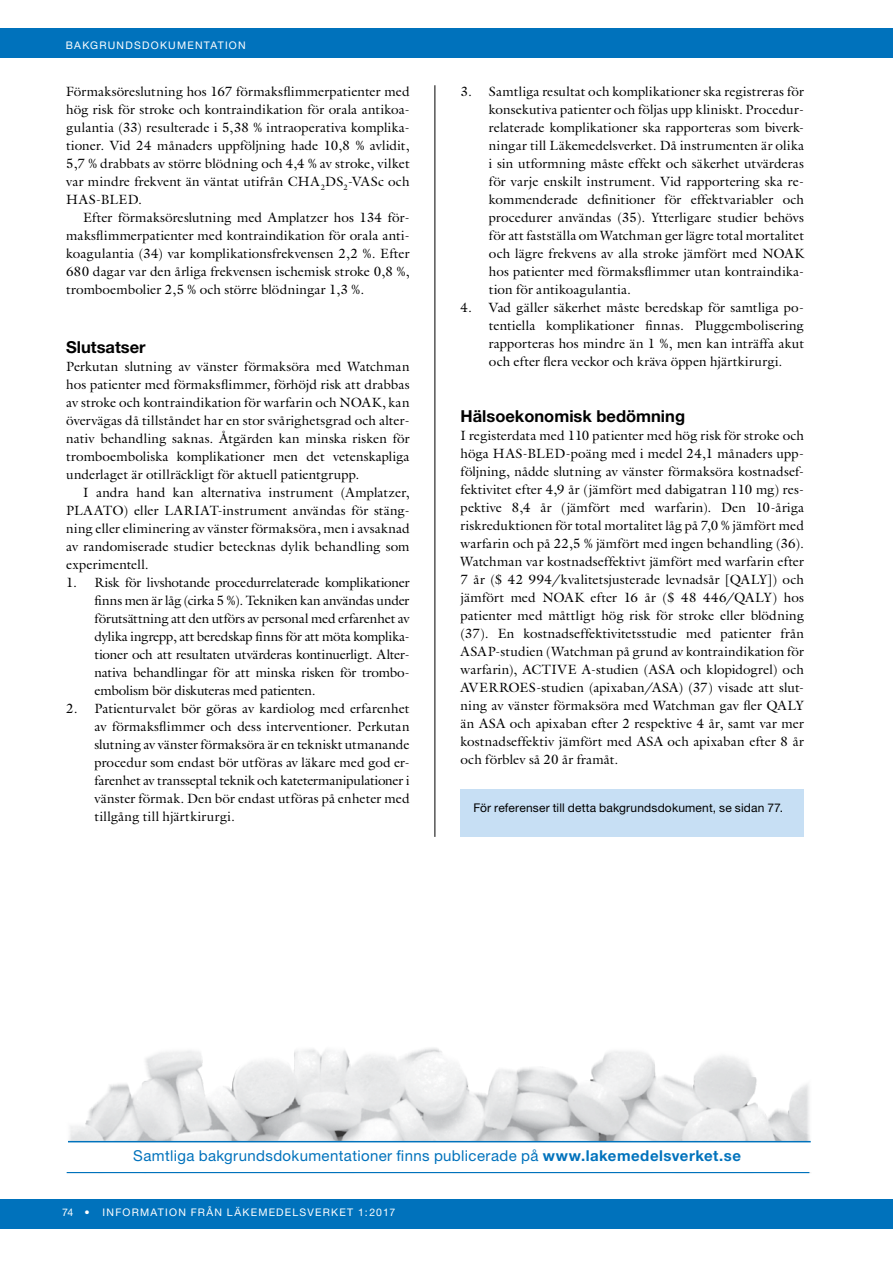
<style>
.page{position:relative;width:893px;height:1263px;background:#fff}
.page>*{position:absolute;margin:0;border:0;box-sizing:border-box;transform-origin:0 0}
.t1{font:700 16.5px "Helvetica Neue";color:#000}
.t2{font:15px "Helvetica Neue";letter-spacing:.025em;color:#0072bc}
.t3{font:13.5px/18px "Galliard LT";letter-spacing:.005em;color:#000;text-align:justify}
.t4{font:12px "Helvetica Neue";letter-spacing:.015em;color:#000}
.t5{font:10.5px "Helvetica Neue";letter-spacing:.115em;color:#fff}
.s1{font-weight:700}
</style>
<div class="page">
<div style="left:0;top:1199px;width:893px;height:30px;background:#0072bc"></div>
<div style="left:0;top:28px;width:893px;height:30px;background:#0072bc"></div>
<img style="left:66px;top:1048px;width:745px;height:125px">
<hr style="left:67px;top:1171px;width:742px;height:2px;background:#0072bc">
<div style="left:62px;top:1141px;width:751px;height:30px;background:#fff"></div>
<hr style="left:435px;top:85px;width:1px;height:752px;background:#000">
<div style="left:461px;top:789px;width:343px;height:48px;background:#c7dff4"></div>
<hr style="left:68px;top:1141px;width:743px;height:1px;background:#0072bc">
<p class="t5" style="left:66px;top:39px;width:181px">BAKGRUNDSDOKUMENTATION</p>
<p class="t3" style="left:66px;top:82px;width:345px">Förmaksöreslutning hos 167 förmaksflimmerpatienter med hög risk för stroke och kontraindikation för orala antikoa&shy;gulantia (33) resulterade i 5,38 % intraoperativa komplika&shy;tioner. Vid 24 månaders uppföljning hade 10,8 % avlidit, 5,7 % drabbats av större blödning och 4,4 % av stroke, vilket var mindre frekvent än väntat utifrån CHA<sub>2</sub>DS<sub>2</sub>-VASc och HAS-BLED.</p>
<p class="t3" style="left:66px;top:208px;width:345px;text-indent:17px">Efter förmaksöreslutning med Amplatzer hos 134 för&shy;maksflimmerpatienter med kontraindikation för orala anti&shy;koagulantia (34) var komplikationsfrekvensen 2,2 %. Efter 680 dagar var den årliga frekvensen ischemisk stroke 0,8 %, tromboembolier 2,5 % och större blödningar 1,3 %.</p>
<p class="t1" style="left:66px;top:337px;width:81px">Slutsatser</p>
<p class="t3" style="left:66px;top:358px;width:345px">Perkutan slutning av vänster förmaksöra med Watchman hos patienter med förmaksflimmer, förhöjd risk att drabbas av stroke och kontraindikation för warfarin och NOAK, kan övervägas då tillståndet har en stor svårighetsgrad och alter&shy;nativ behandling saknas. Åtgärden kan minska risken för tromboemboliska komplikationer men det vetenskapliga underlaget är otillräckligt för aktuell patientgrupp.</p>
<p class="t3" style="left:66px;top:483px;width:345px;text-indent:17px">I andra hand kan alternativa instrument (Amplatzer, PLAATO) eller LARIAT-instrument användas för stäng&shy;ning eller eliminering av vänster förmaksöra, men i avsaknad av randomiserade studier betecknas dylik behandling som experimentell.</p>
<p class="t3" style="left:95px;top:573px;width:316px;text-indent:-28px">1. Risk för livshotande procedurrelaterade komplikationer finns men är låg (cirka 5 %). Tekniken kan användas under förutsättning att den utförs av personal med erfarenhet av dylika ingrepp, att beredskap finns för att möta komplika&shy;tioner och att resultaten utvärderas kontinuerligt. Alter&shy;nativa behandlingar för att minska risken för trombo&shy;embolism bör diskuteras med patienten.</p>
<p class="t3" style="left:95px;top:699px;width:317px;text-indent:-28px">2. Patienturvalet bör göras av kardiolog med erfarenhet av förmaksflimmer och dess interventioner. Perkutan slutning av vänster förmaksöra är en tekniskt utmanande procedur som endast bör utföras av läkare med god er&shy;farenhet av transseptal teknik och katetermanipulationer i vänster förmak. Den bör endast utföras på enheter med tillgång till hjärtkirurgi.</p>
<p class="t3" style="left:489px;top:82px;width:316px;text-indent:-28px">3. Samtliga resultat och komplikationer ska registreras för konsekutiva patienter och följas upp kliniskt. Procedur&shy;relaterade komplikationer ska rapporteras som biverk&shy;ningar till Läkemedelsverket. Då instrumenten är olika i sin utformning måste effekt och säkerhet utvärderas för varje enskilt instrument. Vid rapportering ska re&shy;kommenderade definitioner för effektvariabler och procedurer användas (35). Ytterligare studier behövs för att fastställa om Watchman ger lägre total mortalitet och lägre frekvens av alla stroke jämfört med NOAK hos patienter med förmaksflimmer utan kontraindika&shy;tion för antikoagulantia.</p>
<p class="t3" style="left:489px;top:298px;width:316px;text-indent:-28px">4. Vad gäller säkerhet måste beredskap för samtliga po&shy;tentiella komplikationer finnas. Pluggembolisering rapporteras hos mindre än 1 %, men kan inträffa akut och efter flera veckor och kräva öppen hjärtkirurgi.</p>
<p class="t1" style="left:461px;top:406px;width:226px">Hälsoekonomisk bedömning</p>
<p class="t3" style="left:461px;top:426px;width:345px">I registerdata med 110 patienter med hög risk för stroke och höga HAS-BLED-poäng med i medel 24,1 månaders upp&shy;följning, nådde slutning av vänster förmaksöra kostnadsef&shy;fektivitet efter 4,9 år (jämfört med dabigatran 110 mg) res&shy;pektive 8,4 år (jämfört med warfarin). Den 10-åriga riskreduktionen för total mortalitet låg på 7,0 % jämfört med warfarin och på 22,5 % jämfört med ingen behandling (36).<br>Watchman var kostnadseffektivt jämfört med warfarin efter 7 år ($ 42 994/kvalitetsjusterade levnadsår [QALY]) och jämfört med NOAK efter 16 år ($ 48 446/QALY) hos patienter med måttligt hög risk för stroke eller blödning (37). En kostnadseffektivitetsstudie med patienter från ASAP-studien (Watchman på grund av kontraindikation för warfarin), ACTIVE A-studien (ASA och klopidogrel) och AVERROES-studien (apixaban/ASA) (37) visade att slut&shy;ning av vänster förmaksöra med Watchman gav fler QALY än ASA och apixaban efter 2 respektive 4 år, samt var mer kostnadseffektiv jämfört med ASA och apixaban efter 8 år och förblev så 20 år framåt.</p>
<p class="t4" style="left:473px;top:800px;width:311px">För referenser till detta bakgrundsdokument, se sidan 77.</p>
<p class="t2" style="left:133px;top:1147px;width:609px">Samtliga bakgrundsdokumentationer finns publicerade på <span class="s1">www.lakemedelsverket.se</span></p>
<p class="t5" style="left:62px;top:1206px;width:334px">74 • INFORMATION FRÅN LÄKEMEDELSVERKET 1:2017</p>
</div>
